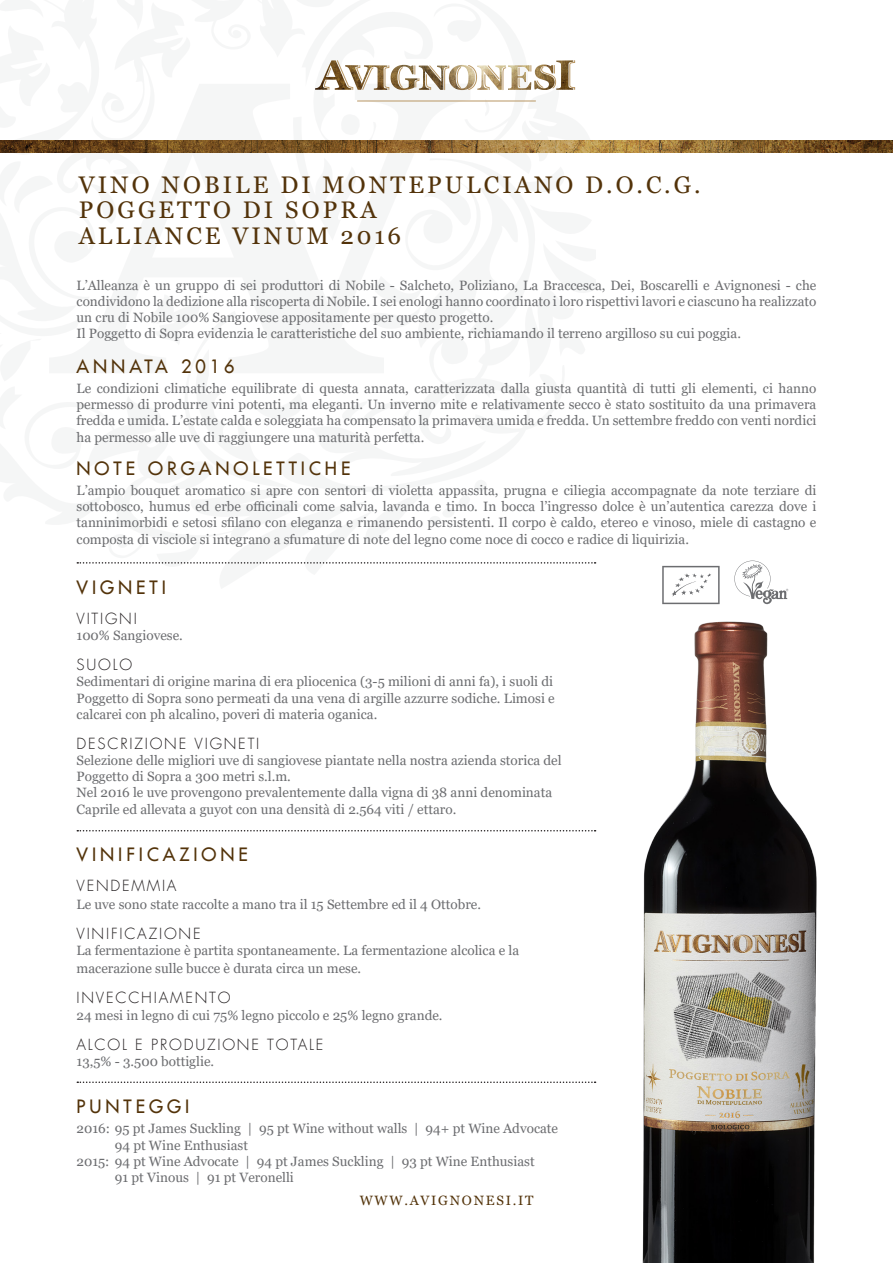
<style>
.page{position:relative;width:893px;height:1263px;background:#fff}
.page>*{position:absolute;margin:0;border:0;box-sizing:border-box;transform-origin:0 0}
.t1{font:24px/25.5px "Georgia";letter-spacing:.13em;color:#53330a}
.t2{font:18px "Futura LT";letter-spacing:.22em;color:#53330a}
.t3{font:300 15px "Futura LT";letter-spacing:.12em;color:#231f20}
.t4{font:13.5px/16.2px "Georgia";color:#6c6d70}
.t5{font:13.5px "Georgia";letter-spacing:.13em;color:#53330a}
</style>
<div class="page">
<img style="left:0;top:140px;width:893px;height:13px">
<img style="left:315px;top:60px;width:254px;height:30px">
<svg style="left:384px;top:65px;width:5px;height:25px"></svg>
<svg style="left:324px;top:68px;width:7px;height:22px"></svg>
<svg style="left:337px;top:60px;width:37px;height:30px"></svg>
<svg style="left:398px;top:67px;width:5px;height:21px"></svg>
<svg style="left:468px;top:65px;width:9px;height:25px"></svg>
<svg style="left:569px;top:60px;width:6px;height:30px"></svg>
<svg style="left:414px;top:65px;width:5px;height:23px"></svg>
<svg style="left:426px;top:65px;width:23px;height:25px"></svg>
<svg style="left:484px;top:65px;width:22px;height:25px"></svg>
<svg style="left:457px;top:67px;width:4px;height:21px"></svg>
<svg style="left:519px;top:68px;width:1px;height:19px"></svg>
<svg style="left:531px;top:65px;width:25px;height:24px"></svg>
<hr style="left:357px;top:101px;width:179px;height:1px;background:#b99764">
<img style="left:642px;top:621px;width:175px;height:642px">
<svg style="left:734px;top:561px;width:54px;height:43px"></svg>
<svg style="left:662px;top:566px;width:58px;height:38px"></svg>
<svg style="left:77px;top:830px;width:519px;height:1px"></svg>
<svg style="left:77px;top:562px;width:519px;height:2px"></svg>
<svg style="left:77px;top:1081px;width:519px;height:2px"></svg>
<h1 class="t1" style="left:79px;top:172px;width:623px">VINO NOBILE DI MONTEPULCIANO D.O.C.G.<br>POGGETTO DI SOPRA<br>ALLIANCE VINUM 2016</h1>
<p class="t4" style="left:77px;top:277px;width:741px">L’Alleanza è un gruppo di sei produttori di Nobile - Salcheto, Poliziano, La Braccesca, Dei, Boscarelli e Avignonesi - che condividono la dedizione alla riscoperta di Nobile. I sei enologi hanno coordinato i loro rispettivi lavori e ciascuno ha realizzato un cru di Nobile 100% Sangiovese appositamente per questo progetto.<br>Il Poggetto di Sopra evidenzia le caratteristiche del suo ambiente, richiamando il terreno argilloso su cui poggia.</p>
<h2 class="t2" style="left:77px;top:354px;width:159px">ANNATA 2016</h2>
<p class="t4" style="left:77px;top:381px;width:741px;text-align:justify">Le condizioni climatiche equilibrate di questa annata, caratterizzata dalla giusta quantità di tutti gli elementi, ci hanno permesso di produrre vini potenti, ma eleganti. Un inverno mite e relativamente secco è stato sostituito da una primavera fredda e umida. L’estate calda e soleggiata ha compensato la primavera umida e fredda. Un settembre freddo con venti nordici ha permesso alle uve di raggiungere una maturità perfetta.</p>
<h2 class="t2" style="left:77px;top:456px;width:275px">NOTE ORGANOLETTICHE</h2>
<p class="t4" style="left:77px;top:483px;width:741px;text-align:justify">L’ampio bouquet aromatico si apre con sentori di violetta appassita, prugna e ciliegia accompagnate da note terziare di sottobosco, humus ed erbe officinali come salvia, lavanda e timo. In bocca l’ingresso dolce è un’autentica carezza dove i tanninimorbidi e setosi sfilano con eleganza e rimanendo persistenti. Il corpo è caldo, etereo e vinoso, miele di castagno e composta di visciole si integrano a sfumature di note del legno come noce di cocco e radice di liquirizia.</p>
<h2 class="t2" style="left:77px;top:575px;width:91px">VIGNETI</h2>
<p class="t3" style="left:77px;top:609px;width:62px">VITIGNI</p>
<p class="t4" style="left:77px;top:628px;width:108px">100% Sangiovese.</p>
<p class="t3" style="left:77px;top:655px;width:57px">SUOLO</p>
<p class="t4" style="left:77px;top:674px;width:480px;text-align:justify">Sedimentari di origine marina di era pliocenica (3-5 milioni di anni fa), i suoli di Poggetto di Sopra sono permeati da una vena di argille azzurre sodiche. Limosi e calcarei con ph alcalino, poveri di materia oganica.</p>
<p class="t3" style="left:77px;top:734px;width:184px">DESCRIZIONE VIGNETI</p>
<p class="t4" style="left:77px;top:752px;width:487px">Selezione delle migliori uve di sangiovese piantate nella nostra azienda storica del Poggetto di Sopra a 300 metri s.l.m.<br>Nel 2016 le uve provengono prevalentemente dalla vigna di 38 anni denominata Caprile ed allevata a guyot con una densità di 2.564 viti / ettaro.</p>
<h2 class="t2" style="left:77px;top:843px;width:173px">VINIFICAZIONE</h2>
<p class="t3" style="left:77px;top:876px;width:102px">VENDEMMIA</p>
<p class="t4" style="left:77px;top:897px;width:406px">Le uve sono state raccolte a mano tra il 15 Settembre ed il 4 Ottobre.</p>
<p class="t3" style="left:77px;top:924px;width:126px">VINIFICAZIONE</p>
<p class="t4" style="left:77px;top:942px;width:444px;line-height:18px">La fermentazione è partita spontaneamente. La fermentazione alcolica e la macerazione sulle bucce è durata circa un mese.</p>
<p class="t3" style="left:77px;top:989px;width:156px">INVECCHIAMENTO</p>
<p class="t4" style="left:77px;top:1007px;width:368px">24 mesi in legno di cui 75% legno piccolo e 25% legno grande.</p>
<p class="t3" style="left:77px;top:1035px;width:248px">ALCOL E PRODUZIONE TOTALE</p>
<p class="t4" style="left:77px;top:1053px;width:139px">13,5% - 3.500 bottiglie.</p>
<h2 class="t2" style="left:77px;top:1094px;width:114px">PUNTEGGI</h2>
<p class="t4" style="left:77px;top:1121px;width:483px">2016: 95 pt James Suckling | 95 pt Wine without walls | 94+ pt Wine Advocate</p>
<p class="t4" style="left:115px;top:1137px;width:135px">94 pt Wine Enthusiast</p>
<p class="t4" style="left:77px;top:1153px;width:460px">2015: 94 pt Wine Advocate | 94 pt James Suckling | 93 pt Wine Enthusiast</p>
<p class="t4" style="left:115px;top:1169px;width:181px">91 pt Vinous | 91 pt Veronelli</p>
<p class="t5" style="left:360px;top:1192px;width:175px">WWW.AVIGNONESI.IT</p>
</div>
